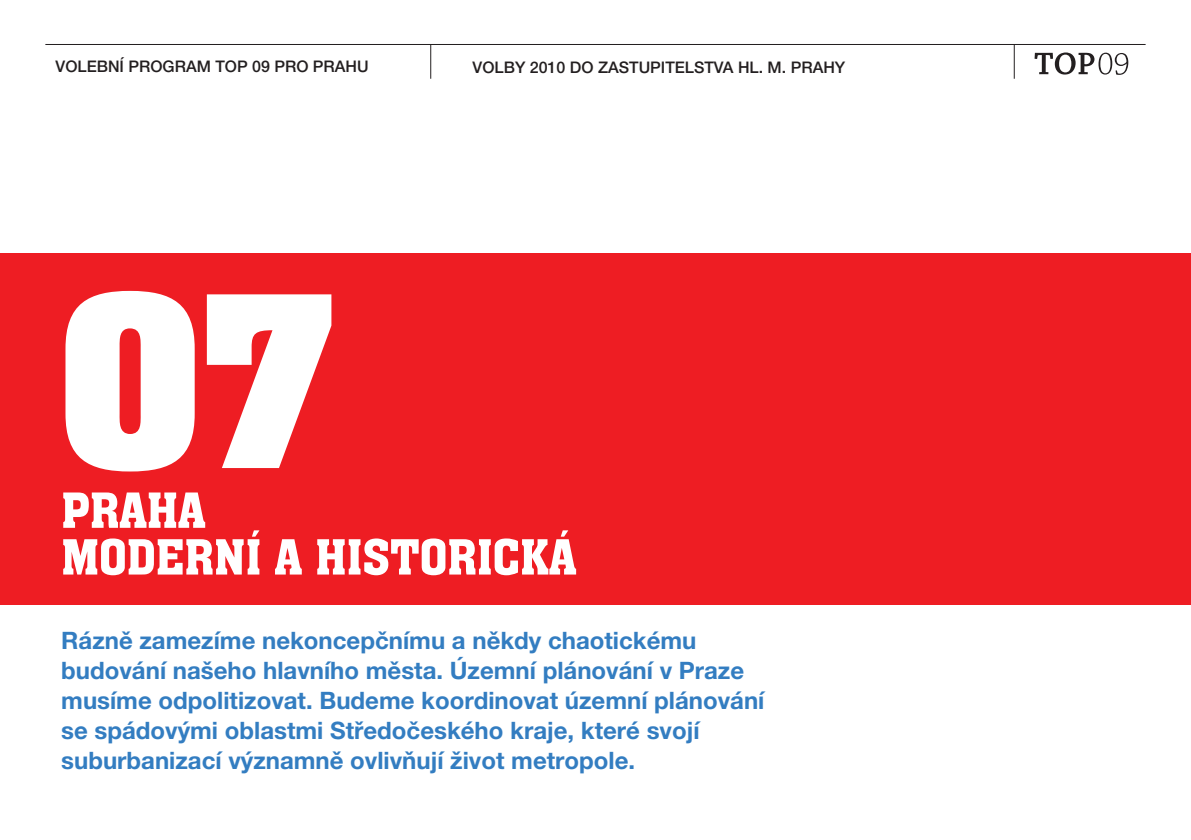
<style>
.page{position:relative;width:1191px;height:840px;background:#fff}
.page>*{position:absolute;margin:0;border:0;box-sizing:border-box;transform-origin:0 0}
.t1{font:700 202.4px "Aachen CE";color:#fff}
.t2{font:500 53px "Aachen DCE";color:#fff}
.t3{font:700 24px/30px "Helvetica Neue LT Pro";color:#337dc1}
.t4{font:500 16px "Helvetica Neue LT Pro";color:#231f20}
</style>
<div class="page">
<div style="left:0;top:253px;width:1191px;height:352px;background:#ee1d23"></div>
<hr style="left:45px;top:44px;width:1100px;height:1px;background:#231f20">
<svg style="left:1034px;top:52px;width:94px;height:23px"></svg>
<hr style="left:430px;top:45px;width:1px;height:34px;background:#231f20">
<hr style="left:1013px;top:45px;width:1px;height:34px;background:#231f20">
<p class="t4" style="left:56px;top:61px;width:315px">VOLEBNÍ PROGRAM TOP 09 PRO PRAHU</p>
<p class="t4" style="left:472px;top:61px;width:374px">VOLBY 2010 DO ZASTUPITELSTVA HL. M. PRAHY</p>
<h1 class="t1" style="left:61px;top:291px;width:275px">07</h1>
<h2 class="t2" style="left:61px;top:491px;width:146px">PRAHA</h2>
<h2 class="t2" style="left:61px;top:537px;width:516px">MODERNÍ A HISTORICKÁ</h2>
<p class="t3" style="left:61px;top:627px;width:704px">Rázně zamezíme nekoncepčnímu a někdy chaotickému budování našeho hlavního města. Územní plánování v Praze musíme odpolitizovat. Budeme koordinovat územní plánování se spádovými oblastmi Středočeského kraje, které svojí suburbanizací významně ovlivňují život metropole.</p>
</div>
